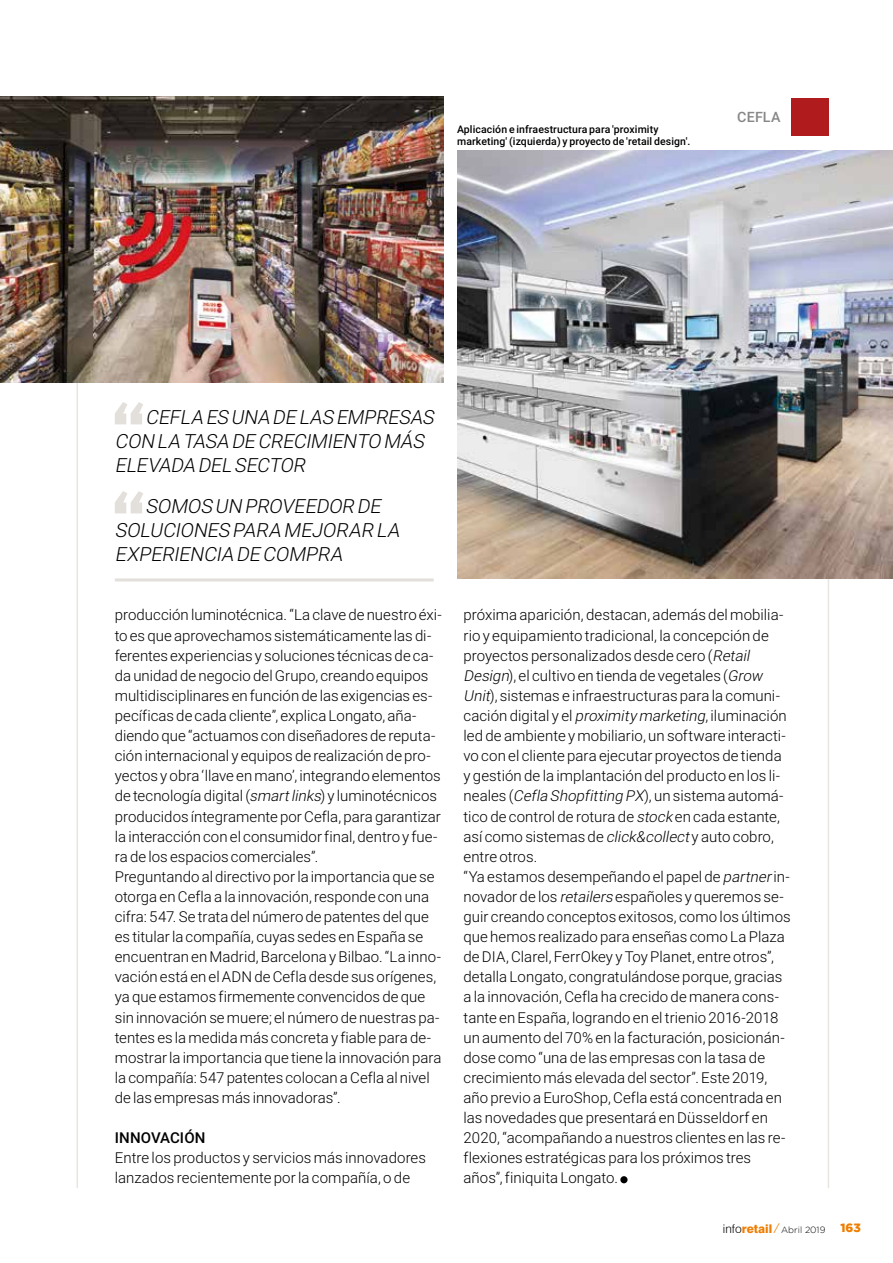
<style>
.page{position:relative;width:893px;height:1263px;background:#fff}
.page>*{position:absolute;margin:0;border:0;box-sizing:border-box;transform-origin:0 0}
.t1{font:italic 300 19.5px/24px "Roboto";color:#000}
.t2{font:300 15px/20.1px "Roboto";letter-spacing:.005em;color:#000}
.t3{font:500 15px "Roboto";letter-spacing:.01em;color:#000}
.t4{font:500 14.25px "Roboto";letter-spacing:.015em;color:#878787}
.t5{font:900 12px "Gotham";color:#ef7d00}
.t6{font:500 10.5px/12.6px "Roboto";letter-spacing:.01em;color:#000}
.t7{font:300 9px "Gotham";color:#000}
.s1{font-style:italic}
.s2{font-family:"Swiss 721 BT";font-size:12px}
.s3{font-family:"Swiss 721 BT";font-weight:800;font-size:12px;color:#ef7d00}
.s4{font-family:"News";font-weight:400;font-size:12px;color:#ef7d00}
</style>
<div class="page">
<hr style="left:77px;top:178px;width:1px;height:1010px;background:#e9e6e2">
<hr style="left:828px;top:176px;width:1px;height:1012px;background:#e9e6e2">
<div style="left:791px;top:98px;width:38px;height:38px;background:#b01c1e"></div>
<div style="left:620px;top:1176px;width:8px;height:7px;background:#000;border-radius:50%"></div>
<hr style="left:115px;top:578px;width:319px;height:3px;background:#e3e0db">
<svg style="left:115px;top:402px;width:28px;height:22px"></svg>
<svg style="left:115px;top:491px;width:28px;height:22px"></svg>
<img style="left:457px;top:151px;width:436px;height:427px">
<img style="left:0;top:97px;width:444px;height:285px">
<p class="t6" style="left:457px;top:122px;width:235px">Aplicación e infraestructura para 'proximity marketing' (izquierda) y proyecto de 'retail design'.</p>
<p class="t4" style="left:737px;top:107px;width:45px">CEFLA</p>
<h1 class="t1" style="left:115px;top:405px;width:325px;text-indent:31px">CEFLA ES UNA DE LAS EMPRESAS<br>CON LA TASA DE CRECIMIENTO MÁS<br>ELEVADA DEL SECTOR</h1>
<h1 class="t1" style="left:115px;top:494px;width:291px;text-indent:31px">SOMOS UN PROVEEDOR DE<br>SOLUCIONES PARA MEJORAR LA<br>EXPERIENCIA DE COMPRA</h1>
<p class="t2" style="left:115px;top:604px;width:329px">producción luminotécnica. “La clave de nuestro éxi&shy;to es que aprovechamos sistemáticamente las di&shy;ferentes experiencias y soluciones técnicas de ca&shy;da unidad de negocio del Grupo, creando equipos multidisciplinares en función de las exigencias es&shy;pecíficas de cada cliente”, explica Longato, aña&shy;diendo que “actuamos con diseñadores de reputa&shy;ción internacional y equipos de realización de pro&shy;yectos y obra ‘llave en mano’, integrando elementos de tecnología digital (<span class="s1">smartlinks</span>) y luminotécnicos producidos íntegramente por Cefla, para garantizar la interacción con el consumidor final, dentro y fue&shy;ra de los espacios comerciales”.<br>Preguntando al directivo por la importancia que se otorga en Cefla a la innovación, responde con una cifra: 547. Se trata del número de patentes del que es titular la compañía, cuyas sedes en España se encuentran en Madrid, Barcelona y Bilbao. “La inno&shy;vación está en el ADN de Cefla desde sus orígenes, ya que estamos firmemente convencidos de que sin innovación se muere; el número de nuestras pa&shy;tentes es la medida más concreta y fiable para de&shy;mostrar la importancia que tiene la innovación para la compañía: 547 patentes colocan a Cefla al nivel de las empresas más innovadoras”.</p>
<p class="t3" style="left:115px;top:1127px;width:92px">INNOVACIÓN</p>
<p class="t2" style="left:115px;top:1147px;width:313px">Entre los productos y servicios más innovadores lanzados recientemente por la compañía, o de</p>
<p class="t2" style="left:463px;top:604px;width:329px">próxima aparición, destacan, además del mobilia&shy;rio y equipamiento tradicional, la concepción de proyectos personalizados desde cero (<span class="s1">Retail Design</span>), el cultivo en tienda de vegetales (<span class="s1">Grow Unit</span>), sistemas e infraestructuras para la comuni&shy;cación digital y el <span class="s1">proximity marketing</span>, iluminación led de ambiente y mobiliario, un software interacti&shy;vo con el cliente para ejecutar proyectos de tienda y gestión de la implantación del producto en los li&shy;neales (<span class="s1">Cefla Shopfitting PX</span>), un sistema automá&shy;tico de control de rotura de <span class="s1">stock</span> en cada estante, así como sistemas de <span class="s1">click&amp;collect</span>y auto cobro, entre otros.<br>“Ya estamos desempeñando el papel de <span class="s1">partner</span>in&shy;novador de los <span class="s1">retailers</span> españoles y queremos se&shy;guir creando conceptos exitosos, como los últimos que hemos realizado para enseñas como La Plaza de DIA, Clarel, FerrOkey y Toy Planet, entre otros”, detalla Longato, congratulándose porque, gracias a la innovación, Cefla ha crecido de manera cons&shy;tante en España, logrando en el trienio 2016-2018 un aumento del 70% en la facturación, posicionán&shy;dose como “una de las empresas con la tasa de crecimiento más elevada del sector”. Este 2019, año previo a EuroShop, Cefla está concentrada en las novedades que presentará en Düsseldorf en 2020, “acompañando a nuestros clientes en las re&shy;flexiones estratégicas para los próximos tres años”, finiquita Longato.</p>
<p class="t7" style="left:723px;top:1225px;width:104px"><span class="s2">info</span><span class="s3">retail</span><span class="s4">/</span>Abril 2019</p>
<p class="t5" style="left:840px;top:1221px;width:22px">163</p>
</div>
